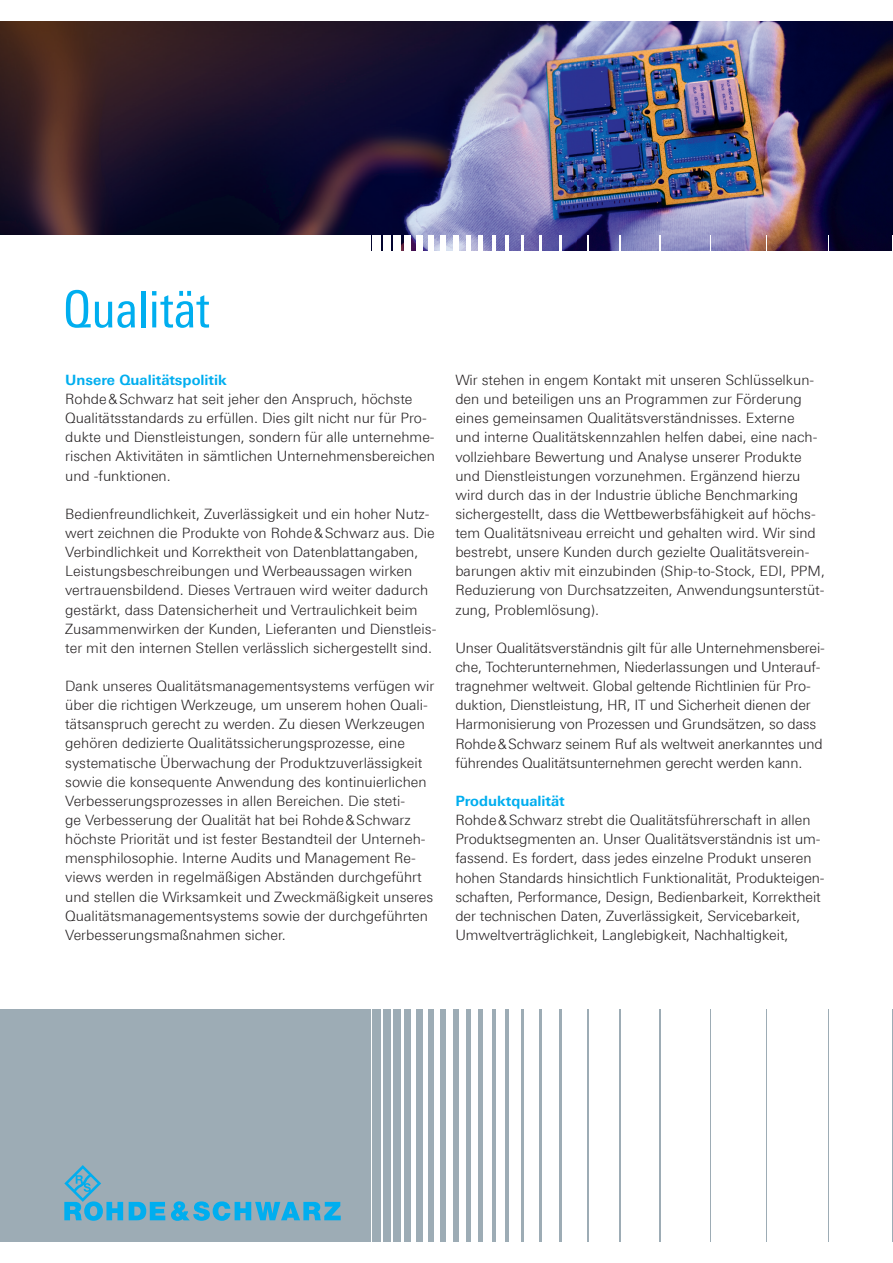
<style>
.page{position:relative;width:893px;height:1263px;background:#fff}
.page>*{position:absolute;margin:0;border:0;box-sizing:border-box;transform-origin:0 0}
.t1{font:51px "Linotype Univers 420 Cn";color:#00aeef}
.t2{font:300 14.25px/19.2px "Linotype Univers 330";color:#231f20}
.t3{font:700 14.25px "Linotype Univers 630";color:#00aeef}
</style>
<div class="page">
<img style="left:0;top:21px;width:893px;height:230px">
<div style="left:362px;top:1009px;width:9px;height:232px;background:#9dacb5"></div>
<div style="left:372px;top:1009px;width:9px;height:232px;background:#9dacb5"></div>
<div style="left:383px;top:1009px;width:7px;height:232px;background:#9dacb5"></div>
<div style="left:393px;top:1009px;width:7px;height:232px;background:#9dacb5"></div>
<div style="left:404px;top:1009px;width:7px;height:232px;background:#9dacb5"></div>
<div style="left:416px;top:1009px;width:6px;height:232px;background:#9dacb5"></div>
<div style="left:428px;top:1009px;width:6px;height:232px;background:#9dacb5"></div>
<div style="left:441px;top:1009px;width:5px;height:232px;background:#9dacb5"></div>
<div style="left:453px;top:1009px;width:5px;height:232px;background:#9dacb5"></div>
<div style="left:466px;top:1009px;width:5px;height:232px;background:#9dacb5"></div>
<hr style="left:479px;top:1009px;width:4px;height:232px;background:#9dacb5">
<hr style="left:492px;top:1009px;width:4px;height:232px;background:#9dacb5">
<hr style="left:506px;top:1009px;width:3px;height:232px;background:#9dacb5">
<hr style="left:521px;top:1009px;width:3px;height:232px;background:#9dacb5">
<hr style="left:539px;top:1009px;width:2px;height:232px;background:#9dacb5">
<hr style="left:559px;top:1009px;width:2px;height:232px;background:#9dacb5">
<hr style="left:587px;top:1009px;width:1px;height:232px;background:#9dacb5">
<hr style="left:620px;top:1009px;width:1px;height:232px;background:#9dacb5">
<hr style="left:659px;top:1009px;width:1px;height:232px;background:#9dacb5">
<hr style="left:710px;top:1009px;width:1px;height:232px;background:#9dacb5">
<hr style="left:766px;top:1009px;width:1px;height:232px;background:#9dacb5">
<hr style="left:828px;top:1009px;width:1px;height:232px;background:#9dacb5">
<hr style="left:892px;top:1009px;width:1px;height:232px;background:#9dacb5">
<div style="left:0;top:1009px;width:361px;height:232px;background:#9dacb5"></div>
<div style="left:362px;top:235px;width:9px;height:30px;background:#fff"></div>
<div style="left:372px;top:235px;width:9px;height:30px;background:#fff"></div>
<div style="left:383px;top:235px;width:7px;height:30px;background:#fff"></div>
<div style="left:393px;top:235px;width:7px;height:30px;background:#fff"></div>
<div style="left:404px;top:235px;width:7px;height:30px;background:#fff"></div>
<div style="left:416px;top:235px;width:6px;height:30px;background:#fff"></div>
<div style="left:428px;top:235px;width:6px;height:30px;background:#fff"></div>
<div style="left:441px;top:235px;width:5px;height:30px;background:#fff"></div>
<div style="left:453px;top:235px;width:5px;height:30px;background:#fff"></div>
<div style="left:466px;top:235px;width:5px;height:30px;background:#fff"></div>
<hr style="left:479px;top:235px;width:4px;height:30px;background:#fff">
<hr style="left:492px;top:235px;width:4px;height:30px;background:#fff">
<hr style="left:506px;top:235px;width:3px;height:30px;background:#fff">
<hr style="left:521px;top:235px;width:3px;height:30px;background:#fff">
<hr style="left:539px;top:235px;width:2px;height:30px;background:#fff">
<hr style="left:559px;top:235px;width:2px;height:30px;background:#fff">
<hr style="left:587px;top:235px;width:1px;height:30px;background:#fff">
<hr style="left:620px;top:235px;width:1px;height:30px;background:#fff">
<hr style="left:659px;top:235px;width:1px;height:30px;background:#fff">
<hr style="left:710px;top:235px;width:1px;height:30px;background:#fff">
<hr style="left:766px;top:235px;width:1px;height:30px;background:#fff">
<hr style="left:828px;top:235px;width:1px;height:30px;background:#fff">
<hr style="left:892px;top:235px;width:1px;height:30px;background:#fff">
<div style="left:0;top:235px;width:361px;height:30px;background:#fff"></div>
<svg style="left:129px;top:1202px;width:36px;height:18px"></svg>
<svg style="left:64px;top:1165px;width:59px;height:56px"></svg>
<svg style="left:171px;top:1201px;width:170px;height:20px"></svg>
<h1 class="t1" style="left:63px;top:280px;width:148px">Qualität</h1>
<p class="t3" style="left:65px;top:371px;width:163px">Unsere Qualitätspolitik</p>
<p class="t2" style="left:65px;top:389px;width:371px">Rohde &amp; Schwarz hat seit jeher den Anspruch, höchste Qualitätsstandards zu erfüllen. Dies gilt nicht nur für Pro&shy;dukte und Dienstleistungen, sondern für alle unternehme&shy;rischen Aktivitäten in sämtlichen Unternehmensbereichen und -funktionen.</p>
<p class="t2" style="left:65px;top:504px;width:373px">Bedienfreundlichkeit, Zuverlässigkeit und ein hoher Nutz&shy;wert zeichnen die Produkte von Rohde &amp; Schwarz aus. Die Verbindlichkeit und Korrektheit von Datenblattangaben, Leistungsbeschreibungen und Werbeaussagen wirken vertrauensbildend. Dieses Vertrauen wird weiter dadurch gestärkt, dass Datensicherheit und Vertraulichkeit beim Zusammenwirken der Kunden, Lieferanten und Dienstleis&shy;ter mit den internen Stellen verlässlich sichergestellt sind.</p>
<p class="t2" style="left:65px;top:676px;width:371px">Dank unseres Qualitätsmanagementsystems verfügen wir über die richtigen Werkzeuge, um unserem hohen Quali&shy;tätsanspruch gerecht zu werden. Zu diesen Werkzeugen gehören dedizierte Qualitätssicherungsprozesse, eine systematische Überwachung der Produktzuverlässigkeit sowie die konsequente Anwendung des kontinuierlichen Verbesserungsprozesses in allen Bereichen. Die steti-<br>ge Verbesserung der Qualität hat bei Rohde &amp; Schwarz höchste Priorität und ist fester Bestandteil der Unterneh&shy;mensphilosophie. Interne Audits und Management Re&shy;views werden in regelmäßigen Abständen durchgeführt und stellen die Wirksamkeit und Zweckmäßigkeit unseres Qualitätsmanagementsystems sowie der durchgeführten Verbesserungsmaßnahmen sicher.</p>
<p class="t2" style="left:455px;top:370px;width:371px">Wir stehen in engem Kontakt mit unseren Schlüsselkun&shy;den und beteiligen uns an Programmen zur Förderung eines gemeinsamen Qualitätsverständnisses. Externe<br>und interne Qualitätskennzahlen helfen dabei, eine nach&shy;vollziehbare Bewertung und Analyse unserer Produkte und Dienstleistungen vorzunehmen. Ergänzend hierzu wird durch das in der Industrie übliche Benchmarking sichergestellt, dass die Wettbewerbsfähigkeit auf höchs&shy;tem Qualitätsniveau erreicht und gehalten wird. Wir sind bestrebt, unsere Kunden durch gezielte Qualitätsverein&shy;barungen aktiv mit einzubinden (Ship-to-Stock, EDI, PPM, Reduzierung von Durchsatzzeiten, Anwendungsunterstüt&shy;zung, Problemlösung).</p>
<p class="t2" style="left:455px;top:638px;width:371px">Unser Qualitätsverständnis gilt für alle Unternehmensberei&shy;che, Tochterunternehmen, Niederlassungen und Unterauf&shy;tragnehmer weltweit. Global geltende Richtlinien für Pro&shy;duktion, Dienstleistung, HR, IT und Sicherheit dienen der Harmonisierung von Prozessen und Grundsätzen, so dass Rohde &amp; Schwarz seinem Ruf als weltweit anerkanntes und führendes Qualitätsunternehmen gerecht werden kann.</p>
<p class="t3" style="left:455px;top:792px;width:111px">Produktqualität</p>
<p class="t2" style="left:455px;top:810px;width:371px">Rohde &amp; Schwarz strebt die Qualitätsführerschaft in allen Produktsegmenten an. Unser Qualitätsverständnis ist um&shy;fassend. Es fordert, dass jedes einzelne Produkt unseren hohen Standards hinsichtlich Funktionalität, Produkteigen&shy;schaften, Performance, Design, Bedienbarkeit, Korrektheit der technischen Daten, Zuverlässigkeit, Servicebarkeit, Umweltverträglichkeit, Langlebigkeit, Nachhaltigkeit,</p>
</div>
